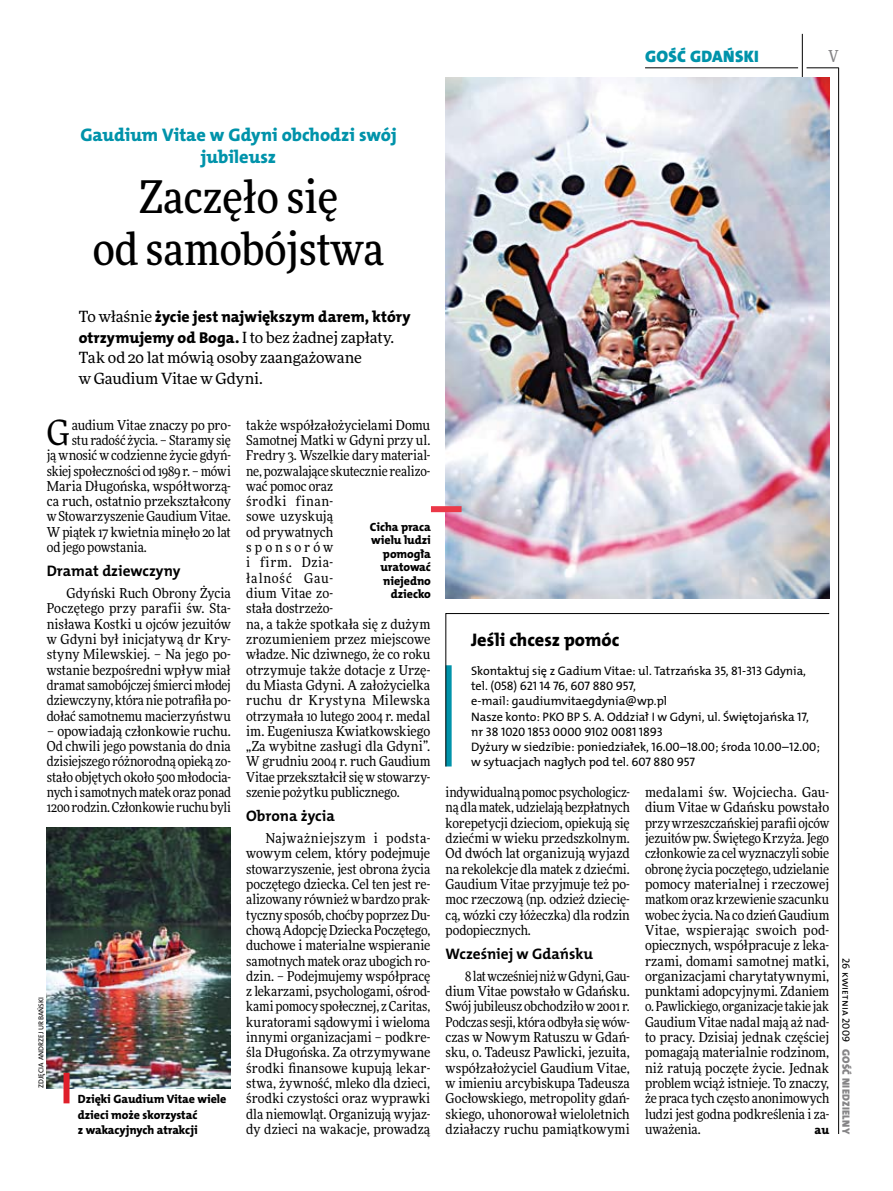
<style>
.page{position:relative;width:893px;height:1191px;background:#fff}
.page>*{position:absolute;margin:0;border:0;box-sizing:border-box;transform-origin:0 0}
.t1{font:500 45px/52.5px "Freeday Narrow";color:#000;text-align:center}
.t2{font:34.8px "Freeday Narrow News";color:#000}
.t3{font:18.3px/21.6px "The Mix HP8 Ex Bld";color:#0093aa;text-align:center}
.t4{font:18.3px "The Mix HP8 Ex Bld";color:#000}
.t5{font:16.65px "The Mix HP9 Blk";letter-spacing:.02em;color:#0093aa}
.t6{font:500 16.5px "Freeday Narrow";color:#858486;scale:.9 1}
.t7{font:15.75px "The Mix HP8 Ex Bld";letter-spacing:-.005em;color:#000}
.t8{font:15.45px/20.4px "Freeday News";letter-spacing:-.01em;color:#000}
.t9{font:15.3px "The Mix HP7 Bld";color:#000}
.t10{font:13.65px/15.3px "Freeday Narrow News";letter-spacing:-.005em;color:#000;text-align:justify}
.t11{font:12.3px/15.3px "The Mix HP5 Plain";letter-spacing:-.005em;color:#000}
.t12{font:12.3px "The Mix HP8 Ex Bld";color:#000}
.t13{font:12px/13.5px "The Mix HP8 Ex Bld";letter-spacing:-.005em;color:#000}
.t14{font:10.5px "The Mix HP9 Blk";letter-spacing:.025em;color:#858486}
.t15{font:10.5px "The Mix HP5 Plain";letter-spacing:.02em;color:#000}
.t16{font:7.2px "The Mix HP5 Plain";letter-spacing:.015em;color:#000}
.s1{font-family:"Freeday News";font-size:15.45px}
.s2{font-family:"The Mix HP8 Ex Bld";font-size:15.75px}
</style>
<div class="page">
<hr style="left:806px;top:68px;width:33px;height:1px;background:#000">
<hr style="left:645px;top:68px;width:153px;height:1px;background:#000">
<hr style="left:838px;top:68px;width:1px;height:1066px;background:#000">
<hr style="left:802px;top:34px;width:1px;height:43px;background:#000">
<img style="left:446px;top:77px;width:383px;height:521px">
<svg style="left:445px;top:613px;width:385px;height:154px"></svg>
<img style="left:47px;top:827px;width:184px;height:261px">
<div style="left:64px;top:1072px;width:6px;height:31px;background:#df1f2a"></div>
<div style="left:431px;top:506px;width:31px;height:6px;background:#eb3848"></div>
<p class="t5" style="left:645px;top:46px;width:115px">GOŚĆ GDAŃSKI</p>
<p class="t6" style="left:828px;top:46px;width:13px">V</p>
<h3 class="t3" style="left:80px;top:124px;width:318px">Gaudium Vitae w Gdyni obchodzi swój jubileusz</h3>
<h1 class="t1" style="left:93px;top:170px;width:293px">Zaczęło się<br>od samobójstwa</h1>
<p class="t7" style="left:79px;top:307px;width:333px"><span class="s1">To właśnie</span> życie jest największym darem, który</p>
<p class="t8" style="left:79px;top:327px;width:317px"><span class="s2">otrzymujemy od Boga.</span> I to bez żadnej zapłaty.<br>Tak od 20 lat mówią osoby zaangażowane<br>w Gaudium Vitae w Gdyni.</p>
<h2 class="t2" style="left:47px;top:411px;width:24px">G</h2>
<p class="t10" style="left:72px;top:417px;width:161px">audium Vitae znaczy po pro-</p>
<p class="t10" style="left:72px;top:432px;width:161px">stu radość życia. – Staramy się</p>
<p class="t10" style="left:47px;top:447px;width:186px">ją wnosić w codzienne życie gdyń-</p>
<p class="t10" style="left:47px;top:463px;width:186px">skiej społeczności od 1989 r. – mówi</p>
<p class="t10" style="left:47px;top:478px;width:186px">Maria Długońska, współtworzą-</p>
<p class="t10" style="left:47px;top:493px;width:186px">ca ruch, ostatnio przekształcony</p>
<p class="t10" style="left:47px;top:509px;width:186px">w Stowarzyszenie Gaudium Vitae.</p>
<p class="t10" style="left:47px;top:524px;width:186px">W piątek 17 kwietnia minęło 20 lat</p>
<p class="t10" style="left:47px;top:539px;width:102px">od jego powstania.</p>
<p class="t9" style="left:47px;top:561px;width:135px">Dramat dziewczyny</p>
<p class="t10" style="left:47px;top:585px;width:186px;text-indent:20px">Gdyński Ruch Obrony Życia Poczętego przy parafii św. Sta&shy;nisława Kostki u ojców jezuitów w Gdyni był inicjatywą dr Kry&shy;styny Milewskiej. – Na jego po&shy;wstanie bezpośredni wpływ miał dramat samobójczej śmierci młodej dziewczyny, która nie potrafiła po&shy;dołać samotnemu macierzyństwu</p>
<p class="t10" style="left:47px;top:723px;width:186px">– opowiadają członkowie ruchu.<br>Od chwili jego powstania do dnia dzisiejszego różnorodną opieką zo&shy;stało objętych około 500 młodocia&shy;nych isamotnych matek oraz ponad 1200 rodzin. Członkowie ruchu byli</p>
<p class="t16" style="left:36px;top:1088px;width:93px;rotate:-90deg">zdjęcia andrzej urbański</p>
<p class="t13" style="left:78px;top:1091px;width:150px;line-height:15.3px">Dzięki Gaudium Vitae wiele dzieci może skorzystać<br>z wakacyjnych atrakcji</p>
<p class="t10" style="left:246px;top:417px;width:186px;text-align:left">także współzałożycielami Domu<br>Samotnej Matki w Gdyni przy ul.<br>Fredry 3. Wszelkie dary material&shy;ne, pozwalające skutecznie realizo&shy;wać pomoc oraz<br>środki finan-<br>sowe uzyskują<br>od prywatnych<br>sponsorów<br>i firm. Dzia-<br>łalność Gau-<br>dium Vitae zo-<br>stała dostrzeżo-<br>na, a także spotkała się z dużym zrozumieniem przez miejscowe władze. Nic dziwnego, że co roku otrzymuje także dotacje z Urzę&shy;du Miasta Gdyni. A założycielka ruchu dr Krystyna Milewska otrzymała 10 lutego 2004 r. medal im. Eugeniusza Kwiatkowskiego „Za wybitne zasługi dla Gdyni”.<br>W grudniu 2004 r. ruch Gaudium<br>Vitae przekształciłsię wstowarzy&shy;szenie pożytku publicznego.</p>
<p class="t9" style="left:246px;top:806px;width:90px">Obrona życia</p>
<p class="t10" style="left:246px;top:830px;width:186px;text-indent:20px">Najważniejszym i podsta&shy;wowym celem, który podejmuje stowarzyszenie, jest obrona życia poczętego dziecka. Cel ten jest re&shy;alizowany również wbardzo prak&shy;tyczny sposób, choćby poprzez Du&shy;chową Adopcję Dziecka Poczętego, duchowe i materialne wspieranie samotnych matek oraz ubogich ro&shy;dzin. – Podejmujemy współpracę z lekarzami, psychologami, ośrod&shy;kami pomocy społecznej, z Caritas, kuratorami sądowymi i wieloma innymi organizacjami – podkre&shy;śla Długońska. Za otrzymywane środki finansowe kupują lekar&shy;stwa, żywność, mleko dla dzieci, środki czystości oraz wyprawki dla niemowląt. Organizują wyjaz&shy;dy dzieci na wakacje, prowadzą</p>
<p class="t13" style="left:370px;top:520px;width:63px;text-align:right">Cicha praca wielu ludzi pomogła uratować niejedno dziecko</p>
<h3 class="t4" style="left:471px;top:628px;width:150px">Jeśli chcesz pomóc</h3>
<p class="t11" style="left:471px;top:663px;width:350px">Skontaktuj się z Gadium Vitae: ul. Tatrzańska 35, 81-313 Gdynia, tel. (058) 621 14 76, 607 880 957,<br>e-mail: gaudiumvitaegdynia@wp.pl<br>N asze konto: PKO BP S. A. Oddział I w Gdyni, ul. Świętojańska 17, nr 38 1020 1853 0000 9102 0081 1893<br>Dyżury w siedzibie: poniedziałek, 16.00–18.00; środa 10.00–12.00; w sytuacjach nagłych pod tel. 607 880 957</p>
<p class="t10" style="left:446px;top:784px;width:186px">indywidualną pomoc psychologicz&shy;ną dla matek, udzielają bezpłatnych korepetycji dzieciom, opiekują się dziećmi w wieku przedszkolnym.<br>Od dwóch lat organizują wyjazd na rekolekcje dla matek z dziećmi.<br>Gaudium Vitae przyjmuje też po&shy;moc rzeczową (np. odzież dziecię&shy;cą, wózki czy łóżeczka) dla rodzin podopiecznych.</p>
<p class="t9" style="left:446px;top:944px;width:149px">Wcześniej w Gdańsku</p>
<p class="t10" style="left:446px;top:968px;width:186px;text-indent:20px">8 lat wcześniej niż wGdyni, Gau&shy;dium Vitae powstało w Gdańsku.<br>Swój jubileusz obchodziło w 2001 r.<br>Podczas sesji, która odbyła się wów&shy;czas w Nowym Ratuszu w Gdań&shy;sku, o. Tadeusz Pawlicki, jezuita, współzałożyciel Gaudium Vitae, w imieniu arcybiskupa Tadeusza Gocłowskiego, metropolity gdań&shy;skiego, uhonorował wieloletnich działaczy ruchu pamiątkowymi</p>
<p class="t10" style="left:645px;top:784px;width:186px">medalami św. Wojciecha. Gau&shy;dium Vitae w Gdańsku powstało przy wrzeszczańskiej parafii ojców jezuitów pw. Świętego Krzyża. Jego członkowie za cel wyznaczyli sobie obronę życia poczętego, udzielanie pomocy materialnej i rzeczowej matkom oraz krzewienie szacunku wobec życia. Na co dzień Gaudium Vitae, wspierając swoich pod&shy;opiecznych, współpracuje z leka&shy;rzami, domami samotnej matki, organizacjami charytatywnymi, punktami adopcyjnymi. Zdaniem o. Pawlickiego, organizacje takie jak Gaudium Vitae nadal mają aż nad&shy;to pracy. Dzisiaj jednak częściej pomagają materialnie rodzinom, niż ratują poczęte życie. Jednak problem wciąż istnieje. To znaczy, że praca tych często anonimowych ludzi jest godna podkreślenia i za&shy;uważenia.</p>
<p class="t12" style="left:815px;top:1122px;width:16px">au</p>
<p class="t15" style="left:853px;top:957px;width:86px;rotate:90deg">26 kwietnia 2009</p>
<p class="t14" style="left:853px;top:1049px;width:86px;rotate:90deg">GOŚĆ NIEDZIELNY</p>
</div>
